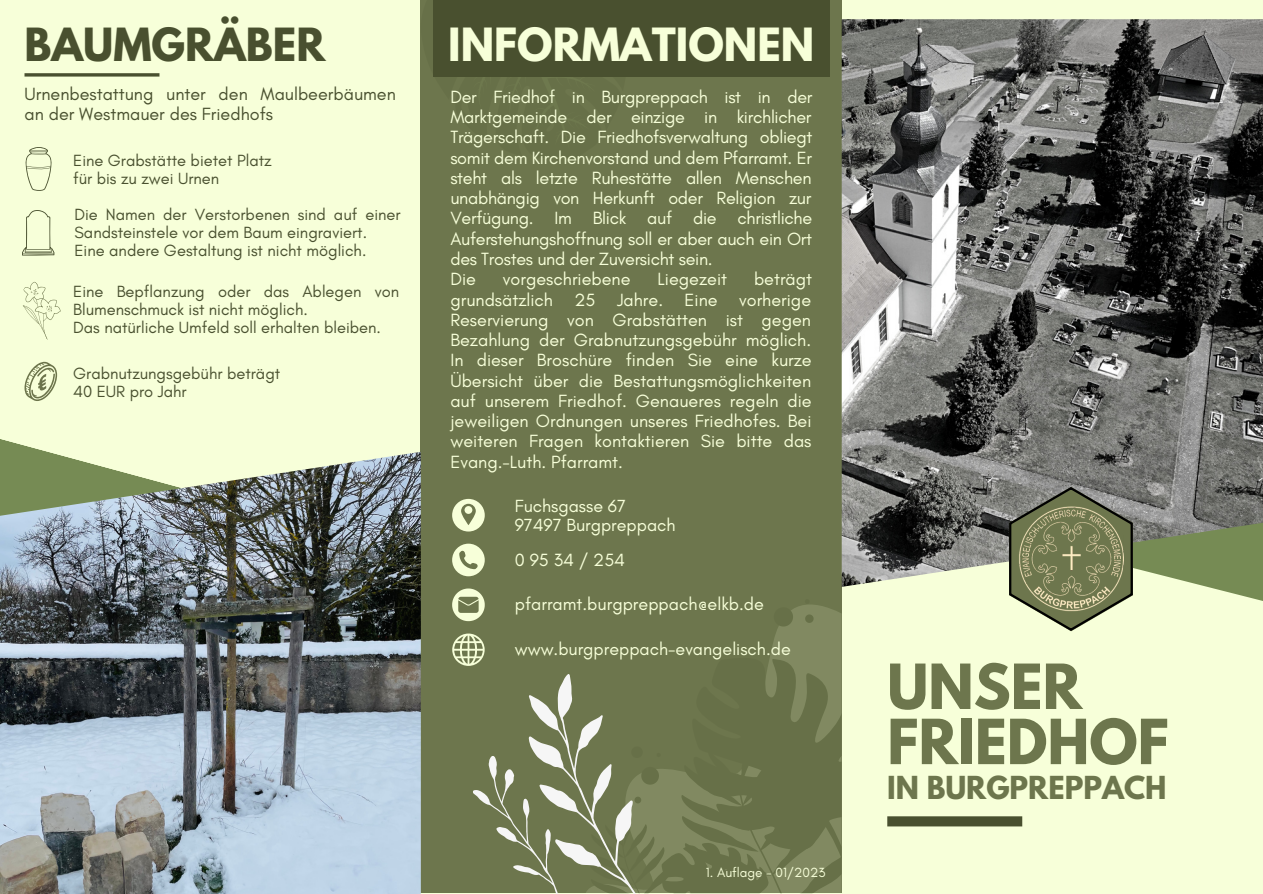
<style>
.page{position:relative;width:1263px;height:894px;background:#fff}
.page>*{position:absolute;margin:0;border:0;box-sizing:border-box;transform-origin:0 0}
.t1{font:700 55.05px/55.1px "League Spartan";color:#6d764d}
.t2{font:700 40.5px "League Spartan";color:#f7ffd9}
.t3{font:700 40.5px "League Spartan";color:#49502f}
.t4{font:700 28.05px "League Spartan";color:#6d764d}
.t5{font:18px/20.2px "Glacial Indifference";letter-spacing:-.015em;color:#f7ffd9}
.t6{font:18px/20.2px "Glacial Indifference";color:#49502f}
.t7{font:17.85px/19px "Glacial Indifference";color:#f7ffd9}
.t8{font:16.5px/18px "Glacial Indifference";color:#49502f}
.t9{font:13.5px "Glacial Indifference";color:#f7ffd9}
</style>
<div class="page">
<div style="left:0;top:0;width:1263px;height:893px;background:#f7ffd9"></div>
<div style="left:421px;top:0;width:421px;height:892px;background:#6d764d"></div>
<img style="left:842px;top:19px;width:421px;height:567px">
<svg style="left:1009px;top:487px;width:254px;height:144px"></svg>
<svg style="left:771px;top:605px;width:71px;height:49px;background:#7e875e"></svg>
<svg style="left:805px;top:614px;width:9px;height:8px"></svg>
<svg style="left:774px;top:607px;width:19px;height:19px"></svg>
<svg style="left:723px;top:654px;width:119px;height:239px"></svg>
<svg style="left:469px;top:665px;width:254px;height:228px"></svg>
<svg style="left:452px;top:498px;width:33px;height:33px"></svg>
<svg style="left:452px;top:543px;width:33px;height:33px"></svg>
<svg style="left:452px;top:633px;width:33px;height:32px"></svg>
<svg style="left:452px;top:588px;width:33px;height:33px"></svg>
<div style="left:433px;top:0;width:397px;height:77px;background:#49502f"></div>
<img style="left:0;top:451px;width:421px;height:442px">
<svg style="left:25px;top:73px;width:134px;height:4px"></svg>
<svg style="left:22px;top:210px;width:32px;height:46px"></svg>
<img style="left:1019px;top:506px;width:104px;height:105px">
<svg style="left:23px;top:281px;width:38px;height:59px"></svg>
<svg style="left:25px;top:147px;width:27px;height:44px"></svg>
<svg style="left:0;top:361px;width:190px;height:160px"></svg>
<div style="left:887px;top:816px;width:135px;height:10px;background:#49502f"></div>
<h2 class="t3" style="left:25px;top:25px;width:302px">BAUMGRÄBER</h2>
<p class="t6" style="left:25px;top:83px;width:373px">Urnenbestattung unter den Maulbeerbäumen an der Westmauer des Friedhofs</p>
<p class="t5" style="left:450px;top:86px;width:364px">Der Friedhof in Burgpreppach ist in der Marktgemeinde der einzige in kirchlicher Trägerschaft. Die Friedhofsverwaltung obliegt somit dem Kirchenvorstand und dem Pfarramt. Er steht als letzte Ruhestätte allen Menschen unabhängig von Herkunft oder Religion zur Verfügung. Im Blick auf die christliche Auferstehungshoffnung soll er aber auch ein Ort des Trostes und der Zuversicht sein.<br>Die</p>
<h2 class="t2" style="left:448px;top:25px;width:368px">INFORMATIONEN</h2>
<p class="t8" style="left:73px;top:151px;width:200px">Eine Grabstätte bietet Platz für bis zu zwei Urnen</p>
<p class="t8" style="left:75px;top:205px;width:328px">Die Namen der Verstorbenen sind auf einer<br>Sandsteinstele vor dem Baum eingraviert.<br>Eine andere Gestaltung ist nicht möglich.</p>
<p class="t8" style="left:73px;top:282px;width:327px">Eine Bepflanzung oder das Ablegen von<br>Blumenschmuck ist nicht möglich.<br>Das natürliche Umfeld soll erhalten bleiben.</p>
<p class="t8" style="left:73px;top:364px;width:209px">Grabnutzungsgebühr beträgt<br>40 EUR pro Jahr</p>
<p class="t5" style="left:450px;top:269px;width:363px;text-align:justify;text-indent:304px">beträgt grundsätzlich 25 Jahre. Eine vorherige Reservierung von Grabstätten ist gegen Bezahlung der Grabnutzungsgebühr möglich.<br>In dieser Broschüre finden Sie eine kurze Übersicht über die Bestattungsmöglichkeiten auf unserem Friedhof. Genaueres regeln die jeweiligen Ordnungen unseres Friedhofes. Bei weiteren Fragen kontaktieren Sie bitte das Evang.-Luth. Pfarramt.</p>
<p class="t5" style="left:503px;top:269px;width:129px">vorgeschriebene</p>
<p class="t5" style="left:658px;top:269px;width:71px">Liegezeit</p>
<p class="t7" style="left:515px;top:496px;width:162px">Fuchsgasse 67<br>97497 Burgpreppach</p>
<p class="t5" style="left:515px;top:549px;width:112px">0 95 34 / 254</p>
<p class="t5" style="left:515px;top:593px;width:251px">pfarramt.burgpreppach@elkb.de</p>
<p class="t7" style="left:515px;top:639px;width:278px">www.burgpreppach-evangelisch.de</p>
<p class="t9" style="left:706px;top:863px;width:121px">1. Auflage - 01/2023</p>
<h1 class="t1" style="left:887px;top:666px;width:283px">UNSER<br>FRIEDHOF</h1>
<h3 class="t4" style="left:887px;top:773px;width:281px">IN BURGPREPPACH</h3>
</div>
